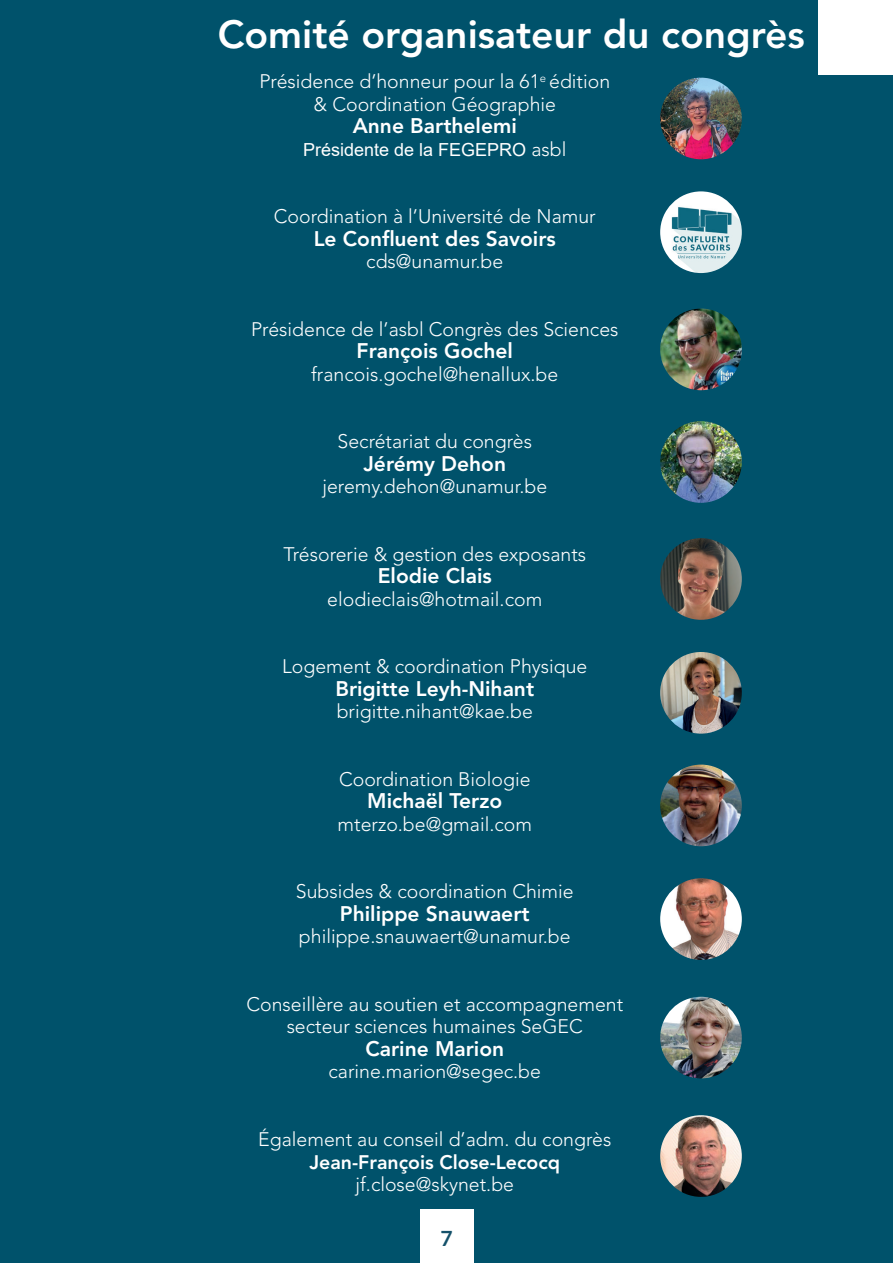
<style>
.page{position:relative;width:893px;height:1263px;background:#00526b}
.page>*{position:absolute;margin:0;border:0;box-sizing:border-box;transform-origin:0 0}
.t1{font:800 39px "Avenir LT Std";color:#fff}
.t2{font:800 21px "Avenir LT Std";color:#fff}
.t3{font:700 21px "Lato";color:#14516a}
.t4{font:300 19.5px/22.5px "Avenir LT Std";color:#fff;text-align:center}
.t5{font:800 19.5px "Avenir LT Std";color:#fff}
.t6{font:18px "Arial";color:#fff}
.s1{font-family:"Avenir LT Std";font-weight:300;font-size:19.5px}
</style>
<div class="page">
<img style="left:660px;top:78px;width:82px;height:81px;border-radius:41px">
<img style="left:660px;top:191px;width:82px;height:82px;border-radius:41px">
<img style="left:660px;top:309px;width:82px;height:81px;border-radius:41px">
<img style="left:660px;top:421px;width:82px;height:82px;border-radius:41px">
<img style="left:660px;top:538px;width:82px;height:82px;border-radius:41px">
<img style="left:660px;top:652px;width:82px;height:82px;border-radius:41px">
<img style="left:660px;top:765px;width:82px;height:81px;border-radius:41px">
<img style="left:660px;top:878px;width:82px;height:82px;border-radius:41px">
<img style="left:660px;top:997px;width:82px;height:81px;border-radius:41px">
<img style="left:660px;top:1115px;width:82px;height:82px;border-radius:41px">
<div style="left:420px;top:1209px;width:53px;height:53px;background:#fff"></div>
<div style="left:819px;top:0;width:74px;height:74px;background:#fff"></div>
<h1 class="t1" style="left:218px;top:11px;width:589px">Comité organisateur du congrès</h1>
<p class="t4" style="left:259px;top:70px;width:352px">Présidence d’honneur pour la 61<sup>e</sup> édition &amp; Coordination Géographie</p>
<p class="t2" style="left:353px;top:114px;width:166px">Anne Barthelemi</p>
<p class="t6" style="left:303px;top:137px;width:265px">Présidente de la FEGEPRO <span class="s1">asbl</span></p>
<p class="t4" style="left:274px;top:205px;width:323px">Coordination à l’Université de Namur</p>
<p class="t2" style="left:314px;top:226px;width:244px">Le Confluent des Savoirs</p>
<p class="t4" style="left:366px;top:250px;width:138px">cds@unamur.be</p>
<p class="t4" style="left:251px;top:318px;width:369px">Présidence de l’asbl Congrès des Sciences</p>
<p class="t2" style="left:357px;top:339px;width:158px">François Gochel</p>
<p class="t4" style="left:311px;top:363px;width:249px">francois.gochel@henallux.be</p>
<p class="t4" style="left:338px;top:430px;width:196px">Secrétariat du congrès</p>
<p class="t2" style="left:363px;top:451px;width:144px">Jérémy Dehon</p>
<p class="t4" style="left:322px;top:475px;width:226px">jeremy.dehon@unamur.be</p>
<p class="t4" style="left:283px;top:543px;width:304px">Trésorerie &amp; gestion des exposants</p>
<p class="t2" style="left:378px;top:564px;width:115px">Elodie Clais</p>
<p class="t4" style="left:327px;top:588px;width:216px">elodieclais@hotmail.com</p>
<p class="t4" style="left:282px;top:655px;width:307px">Logement &amp; coordination Physique</p>
<p class="t2" style="left:335px;top:676px;width:200px">Brigitte Leyh-Nihant</p>
<p class="t4" style="left:337px;top:700px;width:198px">brigitte.nihant@kae.be</p>
<p class="t4" style="left:339px;top:768px;width:193px">Coordination Biologie</p>
<p class="t2" style="left:367px;top:789px;width:136px">Michaël Terzo</p>
<p class="t4" style="left:338px;top:813px;width:196px">mterzo.be@gmail.com</p>
<p class="t4" style="left:296px;top:880px;width:279px">Subsides &amp; coordination Chimie</p>
<p class="t2" style="left:340px;top:901px;width:191px">Philippe Snauwaert</p>
<p class="t4" style="left:299px;top:925px;width:273px">philippe.snauwaert@unamur.be</p>
<p class="t4" style="left:246px;top:993px;width:378px">Conseillère au soutien et accompagnement secteur sciences humaines SeGEC</p>
<p class="t2" style="left:365px;top:1036px;width:140px">Carine Marion</p>
<p class="t4" style="left:329px;top:1060px;width:214px">carine.marion@segec.be</p>
<p class="t4" style="left:258px;top:1128px;width:355px">Également au conseil d’adm. du congrès</p>
<p class="t5" style="left:309px;top:1150px;width:252px">Jean-François Close-Lecocq</p>
<p class="t4" style="left:355px;top:1173px;width:160px">jf.close@skynet.be</p>
<p class="t3" style="left:440px;top:1226px;width:14px">7</p>
</div>
